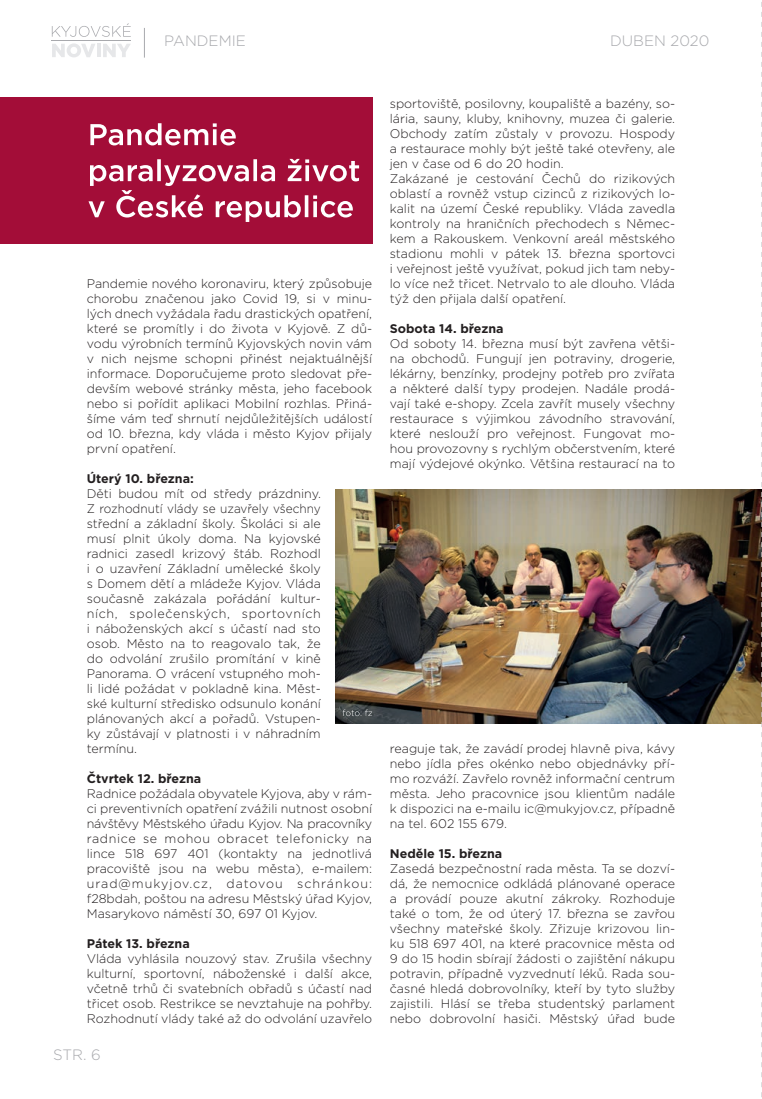
<style>
.page{position:relative;width:762px;height:1099px;background:#fff}
.page>*{position:absolute;margin:0;border:0;box-sizing:border-box;transform-origin:0 0}
.t1{font:300 15px "Gotham";color:#a8a9ad}
.t2{font:300 12.5px/15px "Gotham";color:#231f20;text-align:justify}
.t3{font:700 12.5px "Gotham";color:#231f20}
</style>
<div class="page">
<hr style="left:144px;top:28px;width:1px;height:30px;background:#a8a9ad">
<svg style="left:52px;top:23px;width:79px;height:14px"></svg>
<svg style="left:52px;top:43px;width:43px;height:14px"></svg>
<hr style="left:97px;top:44px;width:4px;height:13px;background:#e6e7e9">
<svg style="left:103px;top:44px;width:27px;height:13px"></svg>
<hr style="left:52px;top:41px;width:79px;height:1px;background:#a8a9ad">
<img style="left:335px;top:489px;width:426px;height:234px">
<div style="left:0;top:97px;width:372px;height:147px;background:#a30d38"></div>
<svg style="left:88px;top:159px;width:271px;height:63px"></svg>
<svg style="left:90px;top:123px;width:146px;height:22px"></svg>
<svg style="left:343px;top:709px;width:29px;height:7px"></svg>
<svg style="left:761px;top:2px;width:1px;height:1095px"></svg>
<p class="t1" style="left:164px;top:32px;width:83px">PANDEMIE</p>
<p class="t1" style="left:610px;top:32px;width:101px">DUBEN 2020</p>
<p class="t2" style="left:87px;top:276px;width:287px">Pandemie nového koronaviru, který způsobuje chorobu značenou jako Covid 19, si v minu&shy;lých dnech vyžádala řadu drastických opatření, které se promítly i do života v Kyjově. Z dů&shy;vodu výrobních termínů Kyjovských novin vám v nich nejsme schopni přinést nejaktuálnější informace. Doporučujeme proto sledovat pře&shy;devším webové stránky města, jeho facebook nebo si pořídit aplikaci Mobilní rozhlas. Přiná&shy;šíme vám teď shrnutí nejdůležitějších událostí od 10. března, kdy vláda i město Kyjov přijaly první opatření.</p>
<p class="t3" style="left:87px;top:470px;width:108px">Úterý 10. března:</p>
<p class="t2" style="left:87px;top:486px;width:236px">Děti budou mít od středy prázdniny.<br>Z rozhodnutí vlády se uzavřely všechny střední a základní školy. Školáci si ale musí plnit úkoly doma. Na kyjovské radnici zasedl krizový štáb. Rozhodl i o uzavření Základní umělecké školy s Domem dětí a mládeže Kyjov. Vláda současně zakázala pořádání kultur&shy;ních, společenských, sportovních i náboženských akcí s účastí nad sto osob. Město na to reagovalo tak, že do odvolání zrušilo promítání v kině Panorama. O vrácení vstupného moh&shy;li lidé požádat v pokladně kina. Měst&shy;ské kulturní středisko odsunulo konání plánovaných akcí a pořadů. Vstupen&shy;ky zůstávají v platnosti i v náhradním termínu.</p>
<p class="t3" style="left:87px;top:770px;width:116px">Čtvrtek 12. března</p>
<p class="t2" style="left:87px;top:786px;width:287px">Radnice požádala obyvatele Kyjova, aby v rám&shy;ci preventivních opatření zvážili nutnost osobní návštěvy Městského úřadu Kyjov. Na pracovníky radnice se mohou obracet telefonicky na lince 518 697 401 (kontakty na jednotlivá pracoviště jsou na webu města), e-mailem: urad@mukyjov.cz, datovou schránkou: f28bdah, poštou na adresu Městský úřad Kyjov, Masarykovo náměstí 30, 697 01 Kyjov.</p>
<p class="t3" style="left:87px;top:935px;width:104px">Pátek 13. března</p>
<p class="t2" style="left:87px;top:951px;width:287px">Vláda vyhlásila nouzový stav. Zrušila všechny kulturní, sportovní, náboženské i další akce, včetně trhů či svatebních obřadů s účastí nad třicet osob. Restrikce se nevztahuje na pohřby.<br>Rozhodnutí vlády také až do odvolání uzavřelo</p>
<p class="t1" style="left:53px;top:1045px;width:49px">STR. 6</p>
<p class="t2" style="left:390px;top:95px;width:287px;text-align:left">sportoviště, posilovny, koupaliště a bazény, so&shy;lária, sauny, kluby, knihovny, muzea či galerie.<br>Obchody zatím zůstaly v provozu. Hospody a restaurace mohly být ještě také otevřeny, ale jen v čase od 6 do 20 hodin.<br>Zakázané je cestování Čechů do rizikových oblastí a rovněž vstup cizinců z rizikových lo&shy;kalit na území České republiky. Vláda zavedla kontroly na hraničních přechodech s Němec&shy;kem a Rakouskem. Venkovní areál městského stadionu mohli v pátek 13. března sportovci i veřejnost ještě využívat, pokud jich tam neby&shy;lo více než třicet. Netrvalo to ale dlouho. Vláda týž den přijala další opatření.</p>
<p class="t3" style="left:390px;top:320px;width:115px">Sobota 14. března</p>
<p class="t2" style="left:390px;top:335px;width:287px">Od soboty 14. března musí být zavřena větši&shy;na obchodů. Fungují jen potraviny, drogerie, lékárny, benzínky, prodejny potřeb pro zvířata a některé další typy prodejen. Nadále prodá&shy;vají také e-shopy. Zcela zavřít musely všechny restaurace s výjimkou závodního stravování, které neslouží pro veřejnost. Fungovat mo&shy;hou provozovny s rychlým občerstvením, které mají výdejové okýnko. Většina restaurací na to</p>
<p class="t2" style="left:390px;top:740px;width:287px">reaguje tak, že zavádí prodej hlavně piva, kávy nebo jídla přes okénko nebo objednávky pří&shy;mo rozváží. Zavřelo rovněž informační centrum města. Jeho pracovnice jsou klientům nadále k dispozici na e-mailu ic@mukyjov.cz, případně na tel. 602 155 679.</p>
<p class="t3" style="left:390px;top:845px;width:114px">Neděle 15. března</p>
<p class="t2" style="left:390px;top:860px;width:287px">Zasedá bezpečnostní rada města. Ta se dozví&shy;dá, že nemocnice odkládá plánované operace a provádí pouze akutní zákroky. Rozhoduje také o tom, že od úterý 17. března se zavřou všechny mateřské školy. Zřizuje krizovou lin&shy;ku 518 697 401, na které pracovnice města od 9 do 15 hodin sbírají žádosti o zajištění nákupu potravin, případně vyzvednutí léků. Rada sou&shy;časné hledá dobrovolníky, kteří by tyto služby zajistili. Hlásí se třeba studentský parlament nebo dobrovolní hasiči. Městský úřad bude</p>
</div>
